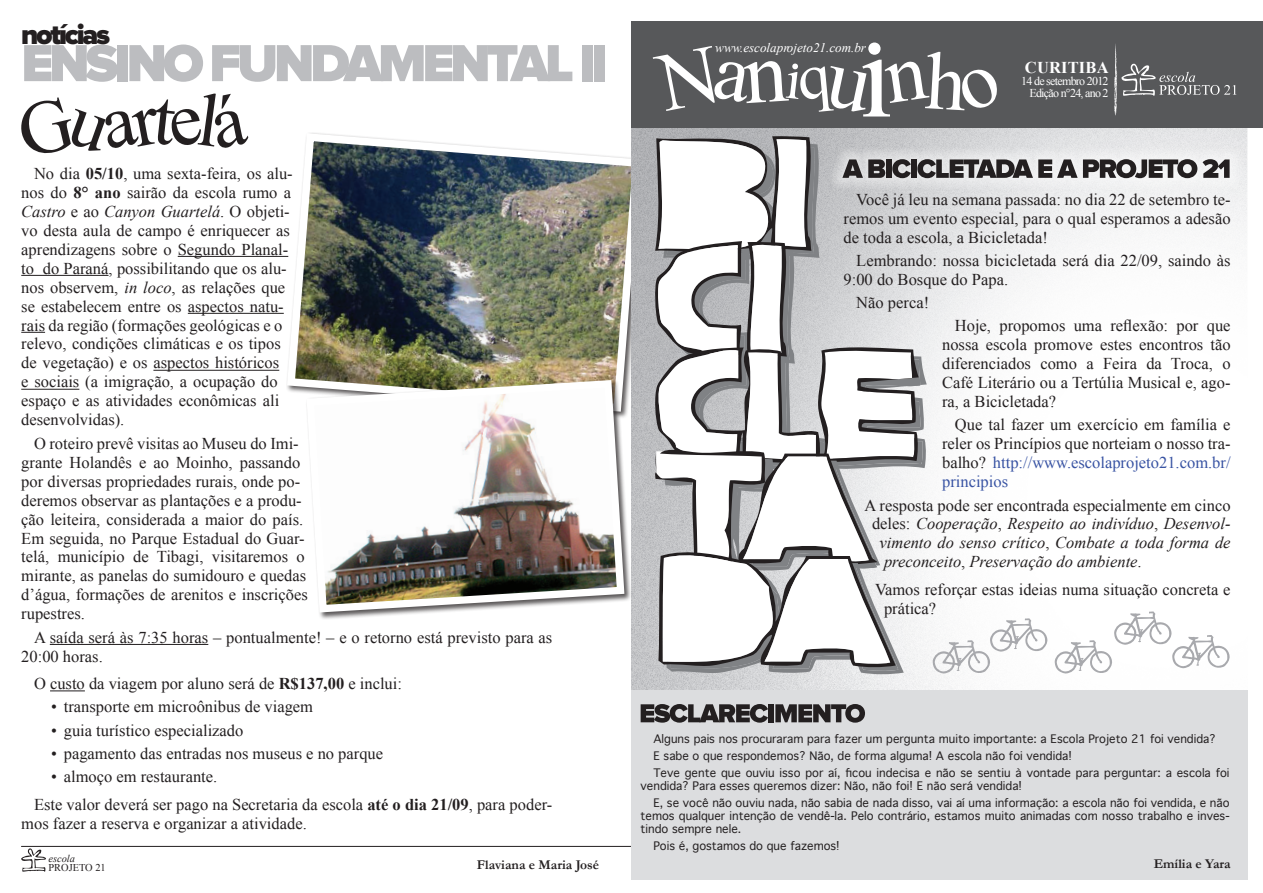
<style>
.page{position:relative;width:1263px;height:893px;background:#fff}
.page>*{position:absolute;margin:0;border:0;box-sizing:border-box;transform-origin:0 0}
.t1{font:900 54px "Proxima Nova";letter-spacing:-.08em;color:#bcbdc0}
.t2{font:900 28.5px "Proxima Nova";letter-spacing:-.08em;color:#231f20}
.t3{font:16.5px/18.9px "Times New Roman";color:#231f20}
.t4{font:italic 16.5px "Times New Roman";color:#231f20}
.t5{font:700 16.5px "Times New Roman";letter-spacing:.01em;color:#fff}
.t6{font:700 13.5px "Garamond";color:#231f20}
.t7{font:italic 13.05px "Times New Roman";color:#fff}
.t8{font:12px/12px "Times New Roman";letter-spacing:-.06em;color:#fff;text-align:right}
.t9{font:11.25px/17.2px "Geneva";color:#231f20}
.t10{font:10.35px "Times New Roman";color:#231f20}
.t11{font:italic 10.35px "Times New Roman";color:#231f20}
.s1{font-weight:700}
.s2{font-style:italic}
.s3{color:#3853a3}
.s4{font-style:normal}
</style>
<div class="page">
<img style="left:283px;top:133px;width:348px;height:260px">
<img style="left:631px;top:128px;width:616px;height:562px">
<hr style="left:21px;top:846px;width:610px;height:1px;background:#231f20">
<div style="left:631px;top:21px;width:632px;height:107px;background:#57585a"></div>
<svg style="left:1114px;top:44px;width:122px;height:72px"></svg>
<svg style="left:653px;top:43px;width:344px;height:74px"></svg>
<hr style="left:178px;top:256px;width:110px;height:1px;background:#231f20">
<hr style="left:21px;top:275px;width:88px;height:1px;background:#231f20">
<hr style="left:188px;top:313px;width:96px;height:1px;background:#231f20">
<svg style="left:21px;top:332px;width:24px;height:1px"></svg>
<hr style="left:153px;top:370px;width:126px;height:1px;background:#231f20">
<hr style="left:21px;top:389px;width:58px;height:1px;background:#231f20">
<hr style="left:50px;top:644px;width:158px;height:1px;background:#231f20">
<hr style="left:50px;top:690px;width:35px;height:1px;background:#231f20">
<svg style="left:21px;top:94px;width:227px;height:60px"></svg>
<div style="left:305px;top:379px;width:327px;height:241px;background:#231f20;opacity:.75"></div>
<img style="left:303px;top:376px;width:325px;height:240px">
<svg style="left:21px;top:848px;width:25px;height:24px"></svg>
<div style="left:830px;top:146px;width:412px;height:45px;background:#eff0f1"></div>
<div style="left:631px;top:690px;width:616px;height:190px;background:#dcdddf"></div>
<svg style="left:641px;top:704px;width:127px;height:19px"></svg>
<div style="left:768px;top:704px;width:6px;height:18px;background:#231f20"></div>
<svg style="left:775px;top:704px;width:90px;height:19px"></svg>
<svg style="left:653px;top:132px;width:577px;height:543px"></svg>
<h2 class="t2" style="left:21px;top:22px;width:90px">notícias</h2>
<h1 class="t1" style="left:21px;top:38px;width:588px">ENSINO FUNDAMENTAL II</h1>
<p class="t3" style="left:21px;top:163px;width:273px;text-indent:13px">No dia <span class="s1">05/10</span>, uma sexta-feira, os alu&shy;nos do <span class="s1">8° ano</span> sairão da escola rumo a <span class="s2">Castro</span> e ao <span class="s2">Canyon Guartelá</span>. O objeti&shy;vo desta aula de campo é enriquecer as aprendizagens sobre o Segundo Planal&shy;to do Paraná, possibilitando que os alu&shy;nos observem, <span class="s2">in loco</span>, as relações que se estabelecem entre os aspectos natu&shy;rais da região (formações geológicas e o relevo, condições climáticas e os tipos de vegetação) e os aspectos históricos<br>e sociais (a imigração, a ocupação do espaço e as atividades econômicas ali desenvolvidas).</p>
<p class="t3" style="left:21px;top:433px;width:288px;text-indent:13px">O roteiro prevê visitas ao Museu do Imi&shy;grante Holandês e ao Moinho, passando por diversas propriedades rurais, onde po&shy;deremos observar as plantações e a produ&shy;ção leiteira, considerada a maior do país.<br>Em seguida, no Parque Estadual do Guar&shy;telá, município de Tibagi, visitaremos o mirante, as panelas do sumidouro e quedas d’água, formações de arenitos e inscrições rupestres.</p>
<p class="t3" style="left:21px;top:627px;width:533px;text-indent:13px">A saída será às 7:35 horas – pontualmente! – e o retorno está previsto para as<br>20:00 horas.</p>
<p class="t3" style="left:34px;top:674px;width:369px">O custo da viagem por aluno será de <span class="s1">R$137,00</span> e inclui:</p>
<p class="t3" style="left:51px;top:697px;width:264px">• transporte em microônibus de viagem</p>
<p class="t3" style="left:51px;top:720px;width:194px">• guia turístico especializado</p>
<p class="t3" style="left:51px;top:744px;width:334px">• pagamento das entradas nos museus e no parque</p>
<p class="t3" style="left:34px;top:762px;width:520px;line-height:27.5px;text-indent:17px">• almoço em restaurante.<br>Este valor deverá ser pago na Secretaria da escola <span class="s1">até o dia 21/09</span>, para poder-</p>
<p class="t3" style="left:21px;top:813px;width:287px">mos fazer a reserva e organizar a atividade.</p>
<p class="t11" style="left:48px;top:851px;width:28px">escola</p>
<p class="t10" style="left:48px;top:860px;width:59px">PROJETO 21</p>
<p class="t6" style="left:477px;top:857px;width:124px">Flaviana e Maria José</p>
<p class="t7" style="left:715px;top:39px;width:152px">www.escolaprojeto21.com.br</p>
<p class="t5" style="left:1025px;top:56px;width:85px">CURITIBA</p>
<p class="t8" style="left:1021px;top:75px;width:89px">14 de setembro 2012<br>Edição n°24, ano 2</p>
<p class="t3" style="left:843px;top:189px;width:389px;text-align:justify;text-indent:13px">Você já leu na semana passada: no dia 22 de setembro te&shy;remos um evento especial, para o qual esperamos a adesão de toda a escola, a Bicicletada!</p>
<p class="t3" style="left:843px;top:251px;width:388px;text-indent:13px">Lembrando: nossa bicicletada será dia 22/09, saindo às<br>9:00 do Bosque do Papa.</p>
<p class="t3" style="left:856px;top:293px;width:74px">Não perca!</p>
<p class="t3" style="left:942px;top:316px;width:290px;text-align:justify;text-indent:13px">Hoje, propomos uma reflexão: por que nossa escola promove estes encontros tão diferenciados como a Feira da Troca, o Café Literário ou a Tertúlia Musical e, ago&shy;ra, a Bicicletada?</p>
<p class="t3" style="left:942px;top:415px;width:290px;text-align:justify;text-indent:13px">Que tal fazer um exercício em família e reler os Princípios que norteiam o nosso tra&shy;balho? <span class="s3">http://www.escolaprojeto21.com.br/ principios</span></p>
<p class="t3" style="left:864px;top:495px;width:368px">A resposta pode ser encontrada especialmente em cinco</p>
<p class="t4" style="left:872px;top:513px;width:360px"><span class="s4">deles:</span> Cooperação<span class="s4">,</span> Respeito ao indivíduo<span class="s4">,</span> Desenvol-</p>
<p class="t4" style="left:879px;top:532px;width:352px">vimento do senso crítico<span class="s4">,</span> Combate a toda forma de</p>
<p class="t4" style="left:884px;top:551px;width:259px">preconceito<span class="s4">,</span> Preservação do ambiente<span class="s4">.</span></p>
<p class="t3" style="left:884px;top:580px;width:348px;text-indent:-9px">Vamos reforçar estas ideias numa situação concreta e prática?</p>
<p class="t9" style="left:653px;top:731px;width:578px">Alguns pais nos procuraram para fazer um pergunta muito importante: a Escola Projeto 21 foi vendida?<br>E sabe o que respondemos? Não, de forma alguma! A escola não foi vendida!<br>Teve gente que ouviu isso por aí, ficou indecisa e não se sentiu à vontade para perguntar: a escola foi</p>
<p class="t9" style="left:653px;top:778px;width:578px;text-indent:-13px">vendida? Para esses queremos dizer: Não, não foi! E não será vendida!<br>E, se você não ouviu nada, não sabia de nada disso, vai aí uma informação: a escola não foi vendida, e não</p>
<p class="t9" style="left:641px;top:810px;width:590px;line-height:12.9px">temos qualquer intenção de vendê-la. Pelo contrário, estamos muito animadas com nosso trabalho e inves&shy;tindo sempre nele.</p>
<p class="t9" style="left:653px;top:838px;width:188px">Pois é, gostamos do que fazemos!</p>
<p class="t6" style="left:1154px;top:856px;width:79px">Emília e Yara</p>
</div>
